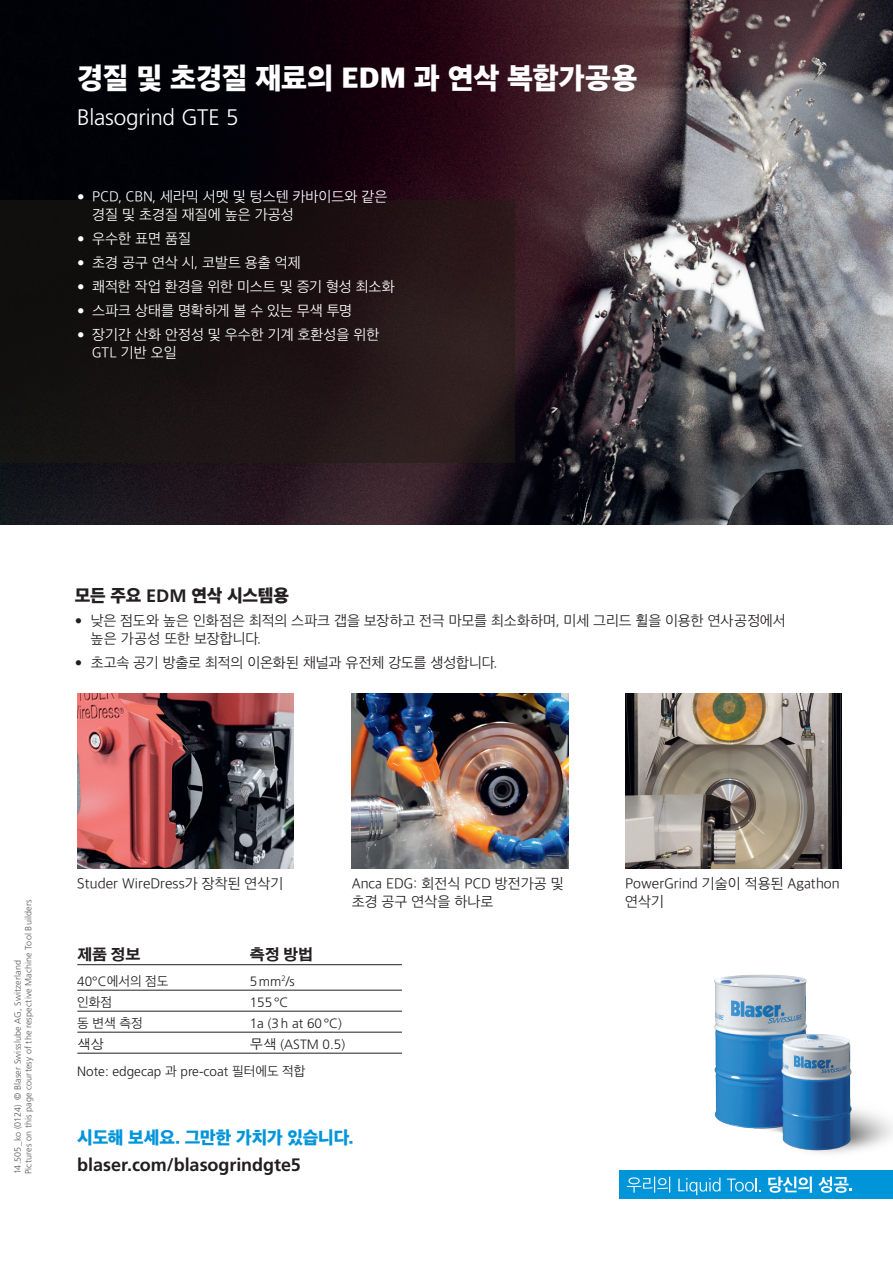
<style>
.page{position:relative;width:893px;height:1263px;background:#fff}
.page>*{position:absolute;margin:0;border:0;box-sizing:border-box;transform-origin:0 0}
.t1{font:30px "Apple SD Gothic Neo H";color:#fff}
.t2{font:300 22.5px "Frutiger LT Std";letter-spacing:-.01em;color:#fff}
.t3{font:700 18px "Frutiger LT Std";letter-spacing:-.005em;color:#231f20}
.t4{font:18px "Apple SD Gothic Neo H";letter-spacing:-.01em;color:#0095d9}
.t5{font:18px "Apple SD Gothic Neo H";letter-spacing:-.01em;color:#231f20}
.t6{font:15px/18px "Apple SD Gothic Neo L";color:#231f20}
.t7{font:15px/18px "Apple SD Gothic Neo L";color:#fff}
.t8{font:15px "Apple SD Gothic Neo L";letter-spacing:-.02em;color:#231f20}
.t9{font:700 15px "Adobe Gothic Std";color:#231f20}
.t10{font:300 13.5px/27px "Frutiger LT Std";color:#231f20}
.t11{font:13.5px "Apple SD Gothic Neo L";color:#231f20}
.t12{font:13.5px "Apple Gothic";color:#231f20}
.t13{font:300 9px/10.8px "Frutiger LT Std";letter-spacing:.015em;color:#57585a}
.s1{font-family:"Frutiger LT Std"}
.s2{font-family:"Neue Frutiger World";font-weight:700}
.s3{font-family:"Frutiger LT Std";font-weight:300}
.s4{font-family:"Apple Gothic";font-weight:400}
.s5{font-family:"Apple SD Gothic Neo L";font-weight:400}
</style>
<div class="page">
<img style="left:0;top:0;width:893px;height:525px">
<img style="left:77px;top:694px;width:217px;height:175px">
<img style="left:714px;top:974px;width:179px;height:179px">
<img style="left:352px;top:694px;width:216px;height:175px">
<img style="left:625px;top:694px;width:216px;height:175px">
<div style="left:0;top:201px;width:515px;height:262px;background:linear-gradient(to right,#0c0d0c,#2d1b1c)"></div>
<hr style="left:77px;top:990px;width:325px;height:1px;background:#231f20">
<hr style="left:77px;top:1011px;width:325px;height:1px;background:#231f20">
<hr style="left:77px;top:1032px;width:325px;height:1px;background:#231f20">
<hr style="left:77px;top:1053px;width:325px;height:1px;background:#231f20">
<hr style="left:77px;top:964px;width:325px;height:1px;background:#231f20">
<div style="left:619px;top:1170px;width:274px;height:29px;background:#0095d9"></div>
<svg style="left:627px;top:1177px;width:43px;height:15px"></svg>
<svg style="left:678px;top:1177px;width:42px;height:18px"></svg>
<svg style="left:727px;top:1178px;width:34px;height:13px"></svg>
<svg style="left:768px;top:1176px;width:44px;height:17px"></svg>
<svg style="left:818px;top:1176px;width:33px;height:17px"></svg>
<h1 class="t1" style="left:77px;top:55px;width:561px">경질 및 초경질 재료의 EDM 과 연삭 복합가공용</h1>
<h2 class="t2" style="left:77px;top:104px;width:163px">Blasogrind GTE 5</h2>
<p class="t7" style="left:92px;top:187px;width:297px;text-indent:-15px"><span class="s1">•</span> PCD, CBN, 세라믹 서멧 및 텅스텐 카바이드와 같은 경질 및 초경질 재질에 높은 가공성</p>
<p class="t7" style="left:77px;top:229px;width:115px"><span class="s1">•</span> 우수한 표면 품질</p>
<p class="t7" style="left:77px;top:253px;width:225px"><span class="s1">•</span> 초경 공구 연삭 시, 코발트 용출 억제</p>
<p class="t7" style="left:77px;top:277px;width:319px"><span class="s1">•</span> 쾌적한 작업 환경을 위한 미스트 및 증기 형성 최소화</p>
<p class="t7" style="left:77px;top:301px;width:276px"><span class="s1">•</span> 스파크 상태를 명확하게 볼 수 있는 무색 투명</p>
<p class="t7" style="left:92px;top:325px;width:289px;text-indent:-15px"><span class="s1">•</span> 장기간 산화 안정성 및 우수한 기계 호환성을 위한<br>GTL 기반 오일</p>
<p class="t5" style="left:75px;top:582px;width:216px">모든 주요 <span class="s2">EDM</span> 연삭 시스템용</p>
<p class="t6" style="left:91px;top:611px;width:697px;text-indent:-16px"><span class="s1">•</span> 낮은 점도와 높은 인화점은 최적의 스파크 갭을 보장하고 전극 마모를 최소화하며, 미세 그리드 휠을 이용한 연사공정에서 높은 가공성 또한 보장합니다.</p>
<p class="t8" style="left:75px;top:653px;width:424px"><span class="s1">•</span> 초고속 공기 방출로 최적의 이온화된 채널과 유전체 강도를 생성합니다.</p>
<p class="t13" style="left:12px;top:1174px;width:276px;rotate:-90deg">14.505_ko (0124) © Blaser Swisslube AG, Switzerland<br>Pictures on this page courtesy of the respective Machine Tool Builders</p>
<p class="t6" style="left:77px;top:873px;width:208px">Studer WireDress가 장착된 연삭기</p>
<p class="t6" style="left:352px;top:873px;width:213px">Anca EDG: 회전식 PCD 방전가공 및 초경 공구 연삭을 하나로</p>
<p class="t6" style="left:625px;top:873px;width:216px">PowerGrind 기술이 적용된 Agathon 연삭기</p>
<p class="t9" style="left:77px;top:946px;width:65px">제품 정보</p>
<p class="t9" style="left:250px;top:946px;width:65px">측정 방법</p>
<p class="t11" style="left:77px;top:972px;width:93px"><span class="s3">40°C</span>에서의 점도</p>
<p class="t10" style="left:250px;top:968px;width:47px">5mm<sup>2</sup>/s</p>
<p class="t11" style="left:77px;top:993px;width:37px">인화점</p>
<p class="t10" style="left:250px;top:989px;width:40px">155°C</p>
<p class="t11" style="left:77px;top:1014px;width:67px">동 변색 측정</p>
<p class="t10" style="left:250px;top:1010px;width:94px">1a (3h at 60°C)</p>
<p class="t12" style="left:77px;top:1036px;width:28px">색상</p>
<p class="t10" style="left:77px;top:1031px;width:269px;text-indent:173px"><span class="s4">무색</span> (ASTM 0.5)<br>Note: edgecap <span class="s5">과</span> pre-coat <span class="s5">필터에도 적합</span></p>
<p class="t4" style="left:77px;top:1124px;width:278px">시도해 보세요. 그만한 가치가 있습니다.</p>
<p class="t3" style="left:77px;top:1154px;width:225px">blaser.com/blasogrindgte5</p>
</div>
